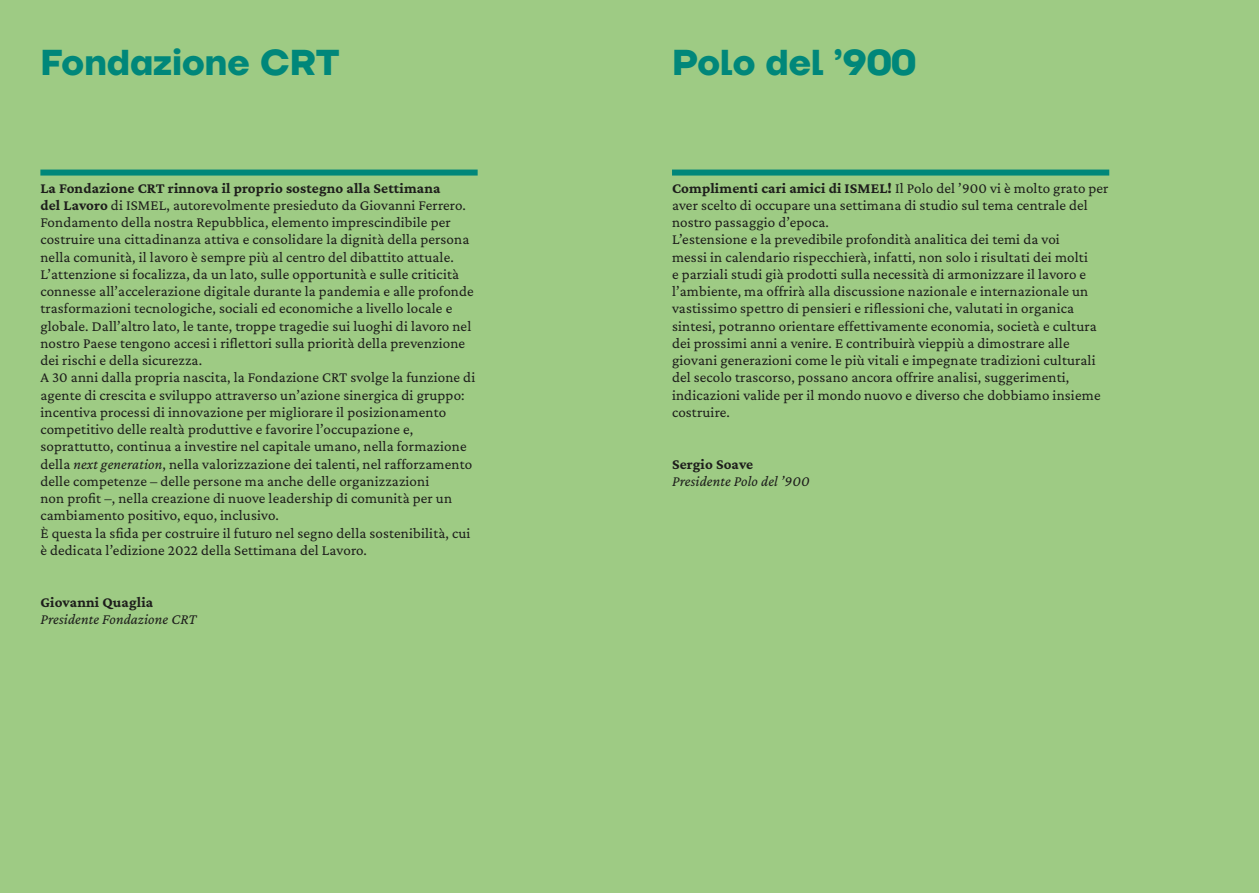
<style>
.page{position:relative;width:1259px;height:893px;background:#fff}
.page>*{position:absolute;margin:0;border:0;box-sizing:border-box;transform-origin:0 0}
.t1{font:700 36px "TT Firs Neue";color:#00877a}
.t2{font:15px/17.2px "Crimson Pro";letter-spacing:.01em;color:#1d1d1b}
.t3{font:italic 15px "Crimson Pro";letter-spacing:.01em;color:#1d1d1b}
.t4{font:700 15px "Crimson Pro";letter-spacing:.01em;color:#1d1d1b}
.s1{font-weight:700}
.s2{font-style:italic}
</style>
<div class="page">
<div style="left:0;top:0;width:629px;height:893px;background:#9ecb84"></div>
<div style="left:629px;top:0;width:630px;height:893px;background:#9ecb84"></div>
<div style="left:672px;top:170px;width:437px;height:6px;background:#00877a"></div>
<div style="left:40px;top:170px;width:437px;height:6px;background:#00877a"></div>
<h1 class="t1" style="left:40px;top:38px;width:300px">Fondazione CRT</h1>
<h1 class="t1" style="left:672px;top:38px;width:245px">Polo del ’900</h1>
<p class="t2" style="left:40px;top:179px;width:436px"><span class="s1">La Fondazione CRT rinnova il proprio sostegno alla Settimana<br>del Lavoro</span> di ISMEL, autorevolmente presieduto da Giovanni Ferrero.<br>Fondamento della nostra Repubblica, elemento imprescindibile per costruire una cittadinanza attiva e consolidare la dignità della persona nella comunità, il lavoro è sempre più al centro del dibattito attuale.<br>L’attenzione si focalizza, da un lato, sulle opportunità e sulle criticità connesse all’accelerazione digitale durante la pandemia e alle profonde trasformazioni tecnologiche, sociali ed economiche a livello locale e globale. Dall’altro lato, le tante, troppe tragedie sui luoghi di lavoro nel nostro Paese tengono accesi i riflettori sulla priorità della prevenzione dei rischi e della sicurezza.<br>A 30 anni dalla propria nascita, la Fondazione CRT svolge la funzione di agente di crescita e sviluppo attraverso un’azione sinergica di gruppo: incentiva processi di innovazione per migliorare il posizionamento competitivo delle realtà produttive e favorire l’occupazione e, soprattutto, continua a investire nel capitale umano, nella formazione della <span class="s2">next generation</span>, nella valorizzazione dei talenti, nel rafforzamento delle competenze – delle persone ma anche delle organizzazioni<br>non profit –, nella creazione di nuove leadership di comunità per un cambiamento positivo, equo, inclusivo.<br>È questa la sfida per costruire il futuro nel segno della sostenibilità, cui è dedicata l’edizione 2022 della Settimana del Lavoro.</p>
<p class="t4" style="left:40px;top:592px;width:114px">Giovanni Quaglia</p>
<p class="t3" style="left:40px;top:609px;width:158px">Presidente Fondazione CRT</p>
<p class="t2" style="left:672px;top:179px;width:438px"><span class="s1">Complimenti cari amici di ISMEL!</span> Il Polo del ’900 vi è molto grato per aver scelto di occupare una settimana di studio sul tema centrale del nostro passaggio d’epoca.<br>L’estensione e la prevedibile profondità analitica dei temi da voi<br>messi in calendario rispecchierà, infatti, non solo i risultati dei molti<br>e parziali studi già prodotti sulla necessità di armonizzare il lavoro e l’ambiente, ma offrirà alla discussione nazionale e internazionale un vastissimo spettro di pensieri e riflessioni che, valutati in organica sintesi, potranno orientare effettivamente economia, società e cultura dei prossimi anni a venire. E contribuirà vieppiù a dimostrare alle giovani generazioni come le più vitali e impegnate tradizioni culturali del secolo trascorso, possano ancora offrire analisi, suggerimenti, indicazioni valide per il mondo nuovo e diverso che dobbiamo insieme costruire.</p>
<p class="t4" style="left:672px;top:454px;width:83px">Sergio Soave</p>
<p class="t3" style="left:672px;top:471px;width:139px">Presidente Polo del ’900</p>
</div>
